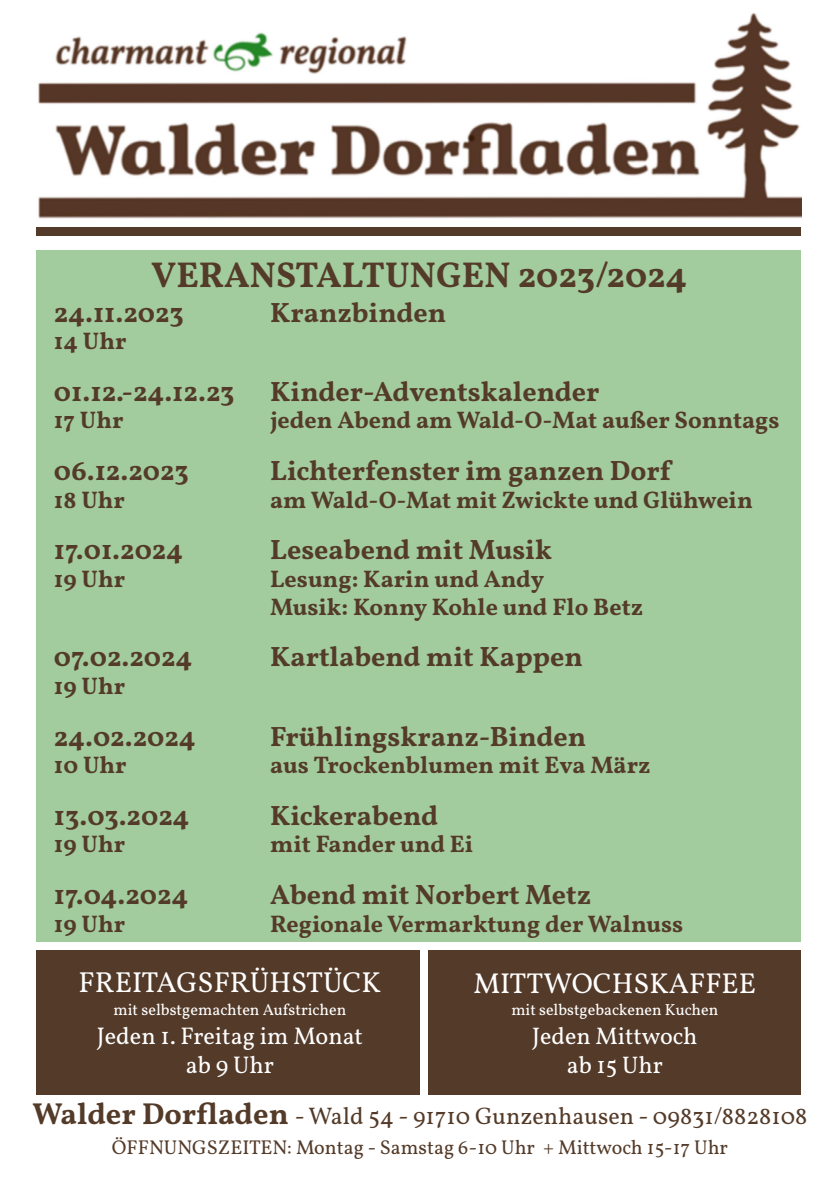
<style>
.page{position:relative;width:840px;height:1191px;background:#fff}
.page>*{position:absolute;margin:0;border:0;box-sizing:border-box;transform-origin:0 0}
.t1{font:700 36px "Vollkorn";color:#543b29}
.t2{font:29px "Vollkorn";color:#fff}
.t3{font:28.8px "Vollkorn";color:#fff}
.t4{font:700 28px "Vollkorn";color:#543b29}
.t5{font:24.2px "Vollkorn";color:#fff}
.t6{font:700 24px "Vollkorn";color:#543b29}
.t7{font:24px "Vollkorn";color:#543b29}
.t8{font:24px "Vollkorn";color:#fff}
.t9{font:20px "Vollkorn";color:#543b29}
.t10{font:16.2px "Vollkorn";color:#fff}
.t11{font:16px "Vollkorn";color:#fff}
.s1{font-weight:700;font-size:30.4px}
</style>
<div class="page">
<img style="left:37px;top:12px;width:763px;height:224px">
<div style="left:37px;top:249px;width:763px;height:692px;background:#a2cb9e"></div>
<div style="left:37px;top:227px;width:763px;height:8px;background:#543a29"></div>
<div style="left:37px;top:950px;width:383px;height:144px;background:#543a29"></div>
<div style="left:428px;top:950px;width:372px;height:144px;background:#543a29"></div>
<p class="t1" style="left:151px;top:247px;width:537px">VERANSTALTUNGEN 2023/2024</p>
<p class="t4" style="left:54px;top:291px;width:131px">24.11.2023</p>
<p class="t4" style="left:270px;top:291px;width:177px">Kranzbinden</p>
<p class="t6" style="left:54px;top:323px;width:74px">14 Uhr</p>
<p class="t4" style="left:54px;top:370px;width:182px">01.12.-24.12.23</p>
<p class="t4" style="left:270px;top:370px;width:331px">Kinder-Adventskalender</p>
<p class="t6" style="left:54px;top:402px;width:71px">17 Uhr</p>
<p class="t6" style="left:270px;top:402px;width:510px">jeden Abend am Wald-O-Mat außer Sonntags</p>
<p class="t4" style="left:54px;top:449px;width:136px">06.12.2023</p>
<p class="t4" style="left:270px;top:449px;width:402px">Lichterfenster im ganzen Dorf</p>
<p class="t6" style="left:54px;top:481px;width:73px">18 Uhr</p>
<p class="t6" style="left:270px;top:481px;width:484px">am Wald-O-Mat mit Zwickte und Glühwein</p>
<p class="t4" style="left:54px;top:529px;width:131px">17.01.2024</p>
<p class="t4" style="left:270px;top:529px;width:283px">Leseabend mit Musik</p>
<p class="t6" style="left:54px;top:561px;width:73px">19 Uhr</p>
<p class="t6" style="left:270px;top:561px;width:275px">Lesung: Karin und Andy</p>
<p class="t6" style="left:270px;top:588px;width:374px">Musik: Konny Kohle und Flo Betz</p>
<p class="t4" style="left:54px;top:635px;width:140px">07.02.2024</p>
<p class="t4" style="left:270px;top:635px;width:314px">Kartlabend mit Kappen</p>
<p class="t6" style="left:54px;top:667px;width:73px">19 Uhr</p>
<p class="t4" style="left:54px;top:715px;width:143px">24.02.2024</p>
<p class="t4" style="left:270px;top:715px;width:317px">Frühlingskranz-Binden</p>
<p class="t6" style="left:54px;top:747px;width:74px">10 Uhr</p>
<p class="t6" style="left:270px;top:747px;width:381px">aus Trockenblumen mit Eva März</p>
<p class="t4" style="left:54px;top:794px;width:137px">13.03.2024</p>
<p class="t4" style="left:270px;top:794px;width:170px">Kickerabend</p>
<p class="t6" style="left:54px;top:826px;width:73px">19 Uhr</p>
<p class="t6" style="left:270px;top:826px;width:204px">mit Fander und Ei</p>
<p class="t4" style="left:54px;top:873px;width:136px">17.04.2024</p>
<p class="t4" style="left:270px;top:873px;width:322px">Abend mit Norbert Metz</p>
<p class="t6" style="left:54px;top:905px;width:73px">19 Uhr</p>
<p class="t6" style="left:270px;top:905px;width:414px">Regionale Vermarktung der Walnuss</p>
<p class="t2" style="left:79px;top:960px;width:304px">FREITAGSFRÜHSTÜCK</p>
<p class="t10" style="left:113px;top:997px;width:234px">mit selbstgemachten Aufstrichen</p>
<p class="t5" style="left:97px;top:1017px;width:267px">Jeden 1. Freitag im Monat</p>
<p class="t5" style="left:186px;top:1046px;width:90px">ab 9 Uhr</p>
<p class="t3" style="left:473px;top:961px;width:284px">MITTWOCHSKAFFEE</p>
<p class="t11" style="left:511px;top:997px;width:208px">mit selbstgebackenen Kuchen</p>
<p class="t8" style="left:532px;top:1018px;width:167px">Jeden Mittwoch</p>
<p class="t8" style="left:566px;top:1046px;width:98px">ab 15 Uhr</p>
<p class="t7" style="left:33px;top:1097px;width:775px"><span class="s1">Walder Dorfladen</span> - Wald 54 - 91710 Gunzenhausen - 09831/8828108</p>
<p class="t9" style="left:112px;top:1132px;width:617px">ÖFFNUNGSZEITEN: Montag - Samstag 6-10 Uhr + Mittwoch 15-17 Uhr</p>
</div>
